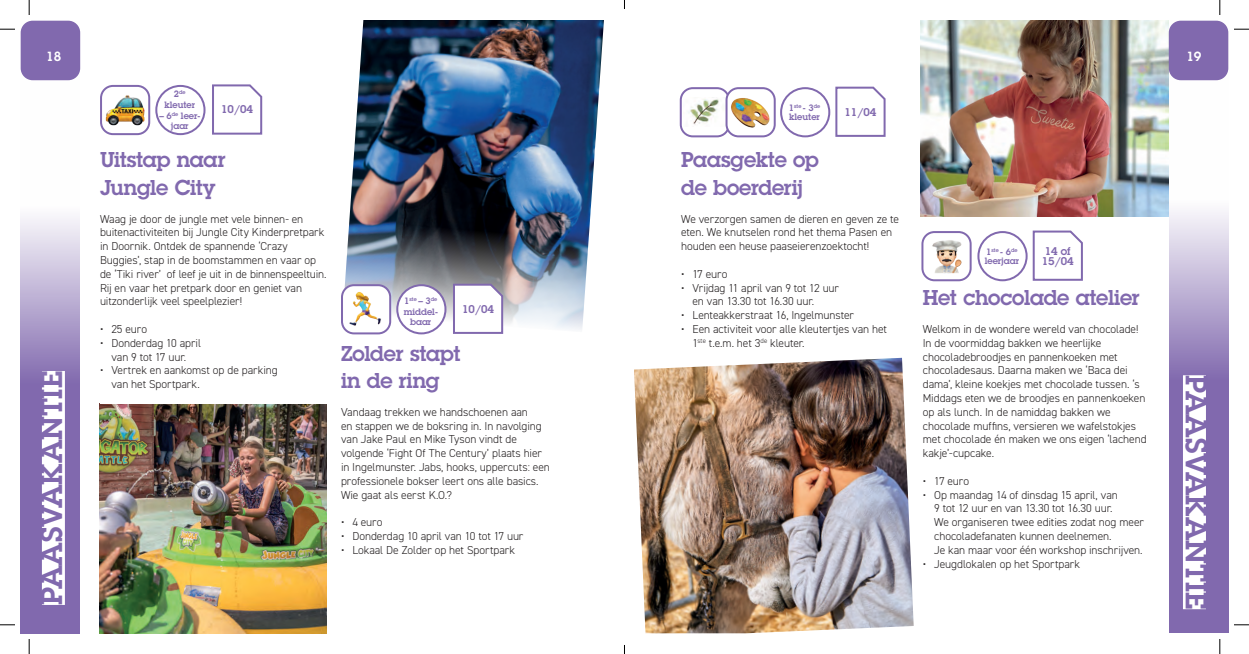
<style>
.page{position:relative;width:1249px;height:654px;background:#fff}
.page>*{position:absolute;margin:0;border:0;box-sizing:border-box;transform-origin:0 0}
.t1{font:600 30px "Lubalin Graph Std";letter-spacing:-.005em;color:#8169ae}
.t2{font:600 21px/27.6px "Lubalin Graph Std";letter-spacing:-.015em;color:#8169ae}
.t3{font:600 13px "Lubalin Graph Std";color:#fff}
.t4{font:300 11.5px/13.8px "DIN2014";letter-spacing:-.01em;color:#231f20}
.t5{font:600 11px/10px "Lubalin Graph Std";color:#8169ae}
.t6{font:600 9px/10.8px "Lubalin Graph Std";color:#8169ae;text-align:center}
.t7{font:600 5.2px "Lubalin Graph Std";color:#8169ae}
.s1{font-size:9px}
</style>
<div class="page">
<img style="left:99px;top:404px;width:228px;height:229px">
<img style="left:921px;top:21px;width:248px;height:195px">
<img style="left:343px;top:21px;width:261px;height:311px">
<div style="left:155px;top:85px;width:51px;height:50px;border:2px solid #8169ae;border-radius:50%"></div>
<div style="left:397px;top:285px;width:48px;height:48px;background:#fff;border-radius:50%"></div>
<div style="left:396px;top:284px;width:50px;height:50px;border:2px solid #8169ae;border-radius:50%"></div>
<svg style="left:212px;top:84px;width:51px;height:51px"></svg>
<svg style="left:452px;top:283px;width:52px;height:51px"></svg>
<svg style="left:21px;top:21px;width:59px;height:612px"></svg>
<div style="left:42px;top:371px;width:23px;height:234px;background:#fff"></div>
<svg style="left:1169px;top:21px;width:59px;height:612px"></svg>
<div style="left:780px;top:87px;width:50px;height:50px;border:2px solid #8169ae;border-radius:50%"></div>
<div style="left:977px;top:231px;width:51px;height:50px;border:2px solid #8169ae;border-radius:50%"></div>
<svg style="left:835px;top:86px;width:51px;height:51px"></svg>
<svg style="left:1032px;top:230px;width:51px;height:51px"></svg>
<img style="left:688px;top:98px;width:31px;height:27px">
<div style="left:680px;top:87px;width:50px;height:50px;border:2px solid #8169ae;border-radius:12px"></div>
<img style="left:925px;top:236px;width:43px;height:41px">
<div style="left:921px;top:231px;width:51px;height:50px;border:2px solid #8169ae;border-radius:12px"></div>
<div style="left:726px;top:88px;width:49px;height:48px;background:#fff;border-radius:12px"></div>
<img style="left:729px;top:92px;width:43px;height:41px">
<div style="left:725px;top:87px;width:51px;height:50px;border:2px solid #8169ae;border-radius:12px"></div>
<div style="left:1183px;top:375px;width:23px;height:234px;background:#fff"></div>
<img style="left:634px;top:358px;width:280px;height:275px">
<img style="left:104px;top:89px;width:42px;height:41px">
<div style="left:100px;top:85px;width:50px;height:50px;border:2px solid #8169ae;border-radius:12px"></div>
<div style="left:342px;top:285px;width:48px;height:48px;background:#fff;border-radius:12px"></div>
<img style="left:345px;top:289px;width:42px;height:41px">
<div style="left:341px;top:284px;width:50px;height:50px;border:2px solid #8169ae;border-radius:12px"></div>
<div style="left:21px;top:21px;width:59px;height:59px;background:#8169ae;border-radius:12px"></div>
<div style="left:1169px;top:21px;width:59px;height:59px;background:#8169ae;border-radius:12px"></div>
<svg style="left:0;top:29px;width:15px;height:1px"></svg>
<svg style="left:1234px;top:29px;width:15px;height:1px"></svg>
<svg style="left:0;top:624px;width:15px;height:1px"></svg>
<svg style="left:1234px;top:624px;width:15px;height:1px"></svg>
<svg style="left:29px;top:0;width:1px;height:15px"></svg>
<svg style="left:29px;top:639px;width:1px;height:15px"></svg>
<svg style="left:1219px;top:0;width:2px;height:15px"></svg>
<svg style="left:1219px;top:639px;width:2px;height:15px"></svg>
<p class="t3" style="left:46px;top:48px;width:17px">18</p>
<p class="t3" style="left:1186px;top:48px;width:17px">19</p>
<h1 class="t1" style="left:32px;top:605px;width:235px;rotate:-90deg">PAASVAKANTIE</h1>
<p class="t7" style="left:174px;top:89px;width:13px"><span class="s1">2</span>de</p>
<p class="t6" style="left:164px;top:99px;width:32px">kleuter</p>
<p class="t6" style="left:159px;top:110px;width:42px">– 6<sup>de</sup> leer&shy;jaar</p>
<p class="t5" style="left:221px;top:104px;width:33px">10/04</p>
<h2 class="t2" style="left:100px;top:146px;width:127px">Uitstap naar<br>Jungle City</h2>
<p class="t4" style="left:100px;top:212px;width:228px">Waag je door de jungle met vele binnen- en buitenactiviteiten bij Jungle City Kinderpretpark in Doornik. Ontdek de spannende ‘Crazy Buggies’, stap in de boomstammen en vaar op de ‘Tiki river’ of leef je uit in de binnenspeeltuin.<br>Rij en vaar het pretpark door en geniet van uitzonderlijk veel speelplezier!</p>
<p class="t4" style="left:100px;top:322px;width:49px">• 25 euro</p>
<p class="t4" style="left:100px;top:336px;width:103px;text-align:center">• Donderdag 10 april van 9 tot 17 uur.</p>
<p class="t4" style="left:111px;top:363px;width:168px;text-indent:-11px">• Vertrek en aankomst op de parking van het Sportpark.</p>
<p class="t7" style="left:404px;top:295px;width:34px"><span class="s1">1</span>ste <span class="s1">– 3</span>de</p>
<p class="t6" style="left:404px;top:306px;width:36px">middel&shy;baar</p>
<p class="t5" style="left:462px;top:304px;width:33px">10/04</p>
<h2 class="t2" style="left:341px;top:339px;width:121px">Zolder stapt in de ring</h2>
<p class="t4" style="left:341px;top:405px;width:210px">Vandaag trekken we handschoenen aan<br>en stappen we de boksring in. In navolging van Jake Paul en Mike Tyson vindt de volgende ‘Fight Of The Century’ plaats hier in Ingelmunster. Jabs, hooks, uppercuts: een professionele bokser leert ons alle basics.<br>Wie gaat als eerst K.O.?</p>
<p class="t4" style="left:341px;top:515px;width:43px">• 4 euro</p>
<p class="t4" style="left:341px;top:529px;width:184px">• Donderdag 10 april van 10 tot 17 uur</p>
<p class="t4" style="left:341px;top:543px;width:176px">• Lokaal De Zolder op het Sportpark</p>
<p class="t7" style="left:789px;top:103px;width:33px"><span class="s1">1</span>ste <span class="s1">- 3</span>de</p>
<p class="t6" style="left:789px;top:111px;width:32px">kleuter</p>
<p class="t5" style="left:844px;top:107px;width:33px">11/04</p>
<h2 class="t2" style="left:681px;top:146px;width:139px">Paasgekte op de boerderij</h2>
<p class="t4" style="left:681px;top:212px;width:219px">We verzorgen samen de dieren en geven ze te eten. We knutselen rond het thema Pasen en houden een heuse paaseierenzoektocht!</p>
<p class="t4" style="left:681px;top:267px;width:48px">• 17 euro</p>
<p class="t4" style="left:692px;top:281px;width:148px;text-indent:-11px">• Vrijdag 11 april van 9 tot 12 uur en van 13.30 tot 16.30 uur.</p>
<p class="t4" style="left:681px;top:308px;width:174px">• Lenteakkerstraat 16, Ingelmunster</p>
<p class="t4" style="left:692px;top:322px;width:196px;text-indent:-11px">• Een activiteit voor alle kleutertjes van het<br>1<sup>ste</sup> t.e.m. het 3<sup>de</sup> kleuter.</p>
<p class="t7" style="left:986px;top:246px;width:33px"><span class="s1">1</span>ste <span class="s1">- 6</span>de</p>
<p class="t6" style="left:985px;top:255px;width:36px">leerjaar</p>
<p class="t5" style="left:1042px;top:245px;width:33px">14 of<br>15/04</p>
<h2 class="t2" style="left:923px;top:284px;width:219px">Het chocolade atelier</h2>
<p class="t4" style="left:923px;top:322px;width:225px">Welkom in de wondere wereld van chocolade!<br>In de voormiddag bakken we heerlijke chocoladebroodjes en pannenkoeken met chocoladesaus. Daarna maken we ‘Baca dei dama’, kleine koekjes met chocolade tussen. ‘s Middags eten we de broodjes en pannenkoeken op als lunch. In de namiddag bakken we chocolade muffins, versieren we wafelstokjes met chocolade én maken we ons eigen ‘lachend kakje’-cupcake.</p>
<p class="t4" style="left:923px;top:474px;width:48px">• 17 euro</p>
<p class="t4" style="left:934px;top:488px;width:211px;text-indent:-11px">• Op maandag 14 of dinsdag 15 april, van<br>9 tot 12 uur en van 13.30 tot 16.30 uur.<br>We organiseren twee edities zodat nog meer chocoladefanaten kunnen deelnemen.<br>Je kan maar voor één workshop inschrijven.</p>
<p class="t4" style="left:923px;top:557px;width:159px">• Jeugdlokalen op het Sportpark</p>
<h1 class="t1" style="left:1216px;top:375px;width:235px;rotate:90deg">PAASVAKANTIE</h1>
</div>
